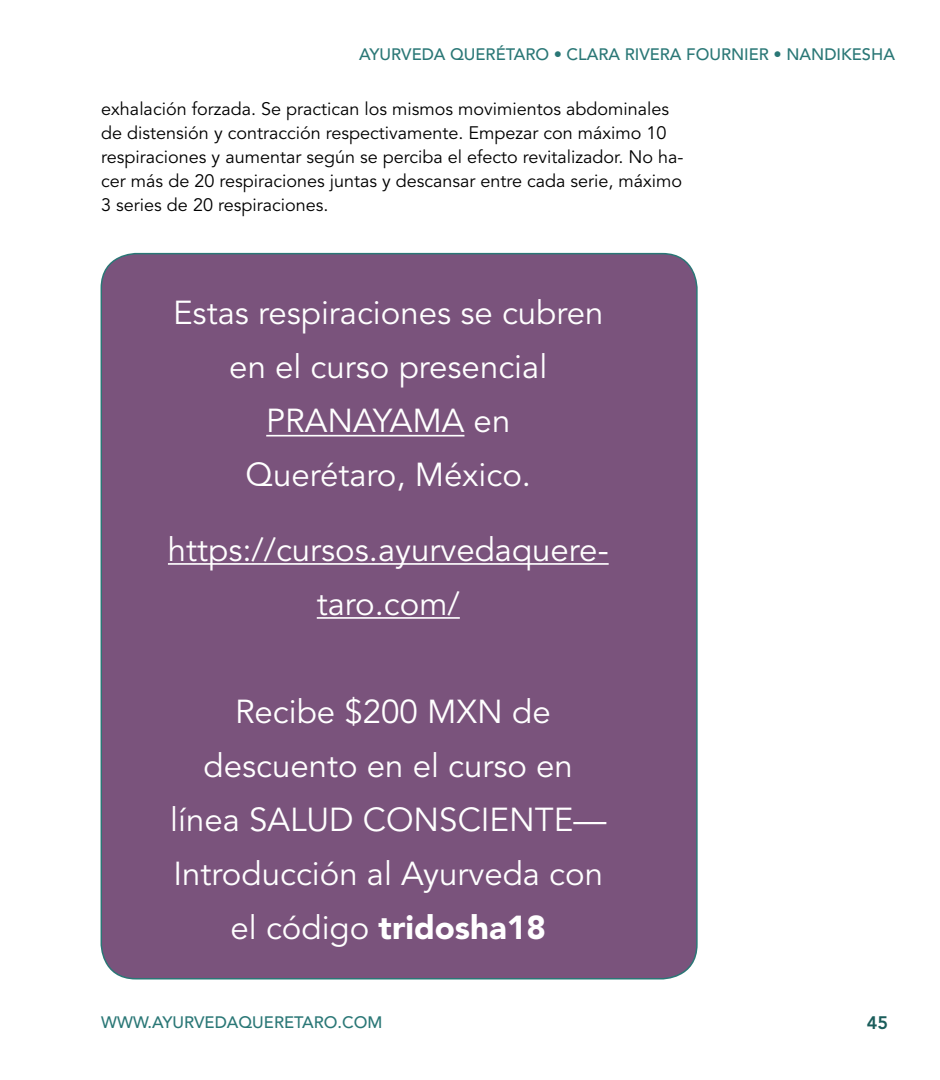
<style>
.page{position:relative;width:940px;height:1080px;background:#fff}
.page>*{position:absolute;margin:0;border:0;box-sizing:border-box;transform-origin:0 0}
.t1{font:33px/54px "Avenir LT Std";color:#fff;text-align:center}
.t2{font:18px/24px "Avenir LT Std";color:#000}
.t3{font:800 18px "Avenir LT Std";color:#1a5d5b}
.t4{font:500 16.5px "Avenir LT Std";color:#2a7776}
.s1{font-weight:900}
</style>
<div class="page">
<div style="left:101px;top:254px;width:596px;height:725px;background:#7a537c;border-radius:35px"></div>
<hr style="left:266px;top:435px;width:198px;height:2px;background:#fff">
<hr style="left:168px;top:563px;width:440px;height:2px;background:#fff">
<hr style="left:317px;top:617px;width:143px;height:2px;background:#fff">
<p class="t4" style="left:359px;top:45px;width:537px">AYURVEDA QUERÉTARO • CLARA RIVERA FOURNIER • NANDIKESHA</p>
<p class="t2" style="left:101px;top:97px;width:584px">exhalación forzada. Se practican los mismos movimientos abdominales de distensión y contracción respectivamente. Empezar con máximo 10 respiraciones y aumentar según se perciba el efecto revitalizador. No ha&shy;cer más de 20 respiraciones juntas y descansar entre cada serie, máximo 3 series de 20 respiraciones.</p>
<h1 class="t1" style="left:173px;top:287px;width:432px">Estas respiraciones se cubren en el curso presencial<br>PRANAYAMA en<br>Querétaro, México.</h1>
<h1 class="t1" style="left:168px;top:523px;width:442px">https://cursos.ayurvedaquere&shy;taro.com/</h1>
<h1 class="t1" style="left:170px;top:685px;width:438px">Recibe $200 MXN de descuento en el curso en línea SALUD CONSCIENTE—<br>Introducción al Ayurveda con el código <span class="s1">tridosha18</span></h1>
<p class="t4" style="left:101px;top:1013px;width:283px">WWW.AYURVEDAQUERETARO.COM</p>
<p class="t3" style="left:867px;top:1012px;width:23px">45</p>
</div>
